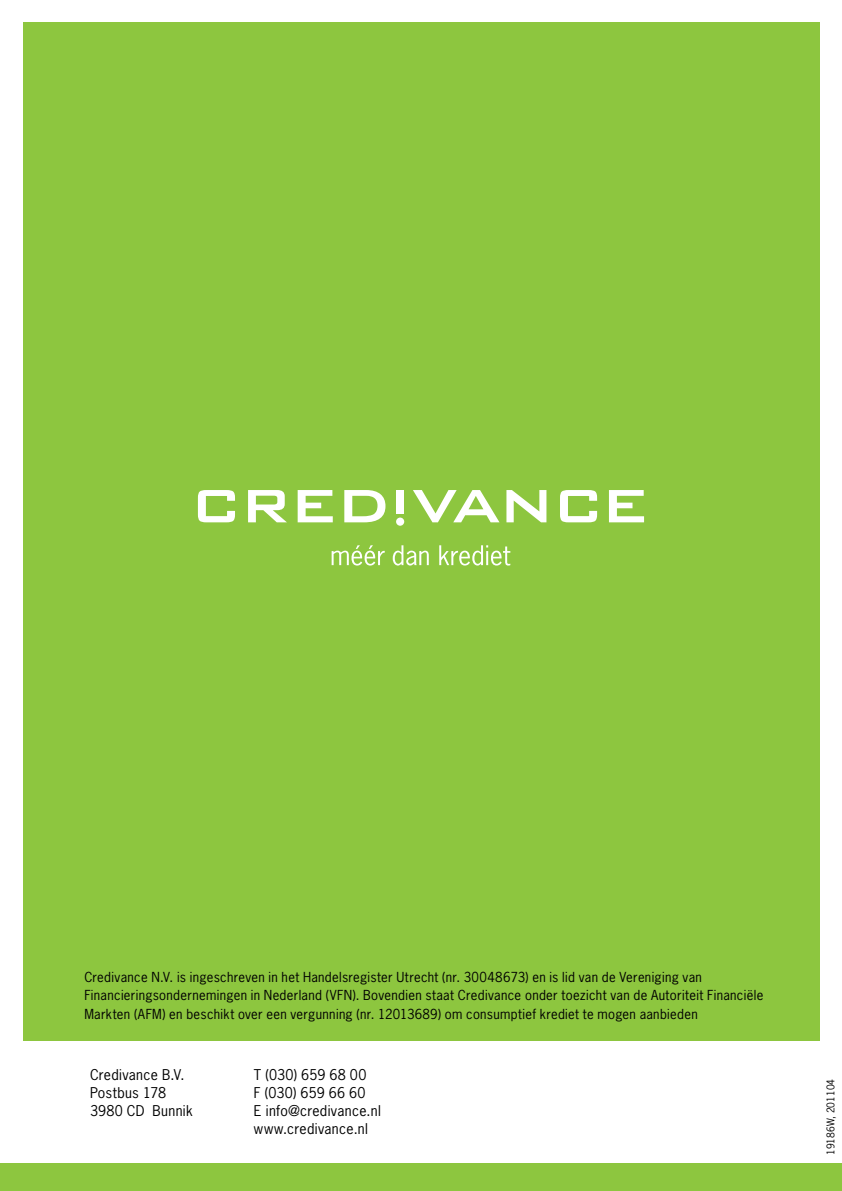
<style>
.page{position:relative;width:842px;height:1191px;background:#fff}
.page>*{position:absolute;margin:0;border:0;box-sizing:border-box;transform-origin:0 0}
.t1{font:14px/18px "News Gothic Std";letter-spacing:.02em;color:#000}
.t2{font:13px/18px "News Gothic Std";letter-spacing:.025em;color:#000}
.t3{font:10px "News Gothic Std";color:#000}
</style>
<div class="page">
<div style="left:23px;top:23px;width:796px;height:1017px;background:#8dc63f"></div>
<div style="left:0;top:1163px;width:842px;height:28px;background:#8dc63f"></div>
<svg style="left:332px;top:545px;width:53px;height:20px"></svg>
<svg style="left:393px;top:545px;width:36px;height:20px"></svg>
<svg style="left:439px;top:545px;width:71px;height:20px"></svg>
<div style="left:396px;top:517px;width:8px;height:9px;background:#fff;border-radius:50%"></div>
<svg style="left:248px;top:490px;width:39px;height:32px"></svg>
<svg style="left:298px;top:490px;width:35px;height:32px"></svg>
<svg style="left:344px;top:490px;width:41px;height:32px"></svg>
<div style="left:396px;top:490px;width:8px;height:23px;background:#fff"></div>
<svg style="left:413px;top:490px;width:86px;height:32px"></svg>
<svg style="left:506px;top:490px;width:40px;height:32px"></svg>
<svg style="left:198px;top:490px;width:37px;height:32px"></svg>
<svg style="left:609px;top:490px;width:35px;height:32px"></svg>
<svg style="left:560px;top:490px;width:37px;height:32px"></svg>
<p class="t2" style="left:84px;top:968px;width:680px">Credivance N.V. is ingeschreven in het Handelsregister Utrecht (nr. 30048673) en is lid van de Vereniging van<br>Financieringsondernemingen in Nederland (VFN). Bovendien staat Credivance onder toezicht van de Autoriteit Financiële<br>Markten (AFM) en beschikt over een vergunning (nr. 12013689) om consumptief krediet te mogen aanbieden</p>
<p class="t1" style="left:90px;top:1065px;width:104px">Credivance B.V.<br>Postbus 178<br>3980 CD Bunnik</p>
<p class="t3" style="left:824px;top:1155px;width:78px;rotate:-90deg">19186W, 201104</p>
<p class="t1" style="left:254px;top:1065px;width:128px">T (030) 659 68 00<br>F (030) 659 66 60<br>E info@credivance.nl www.credivance.nl</p>
</div>
